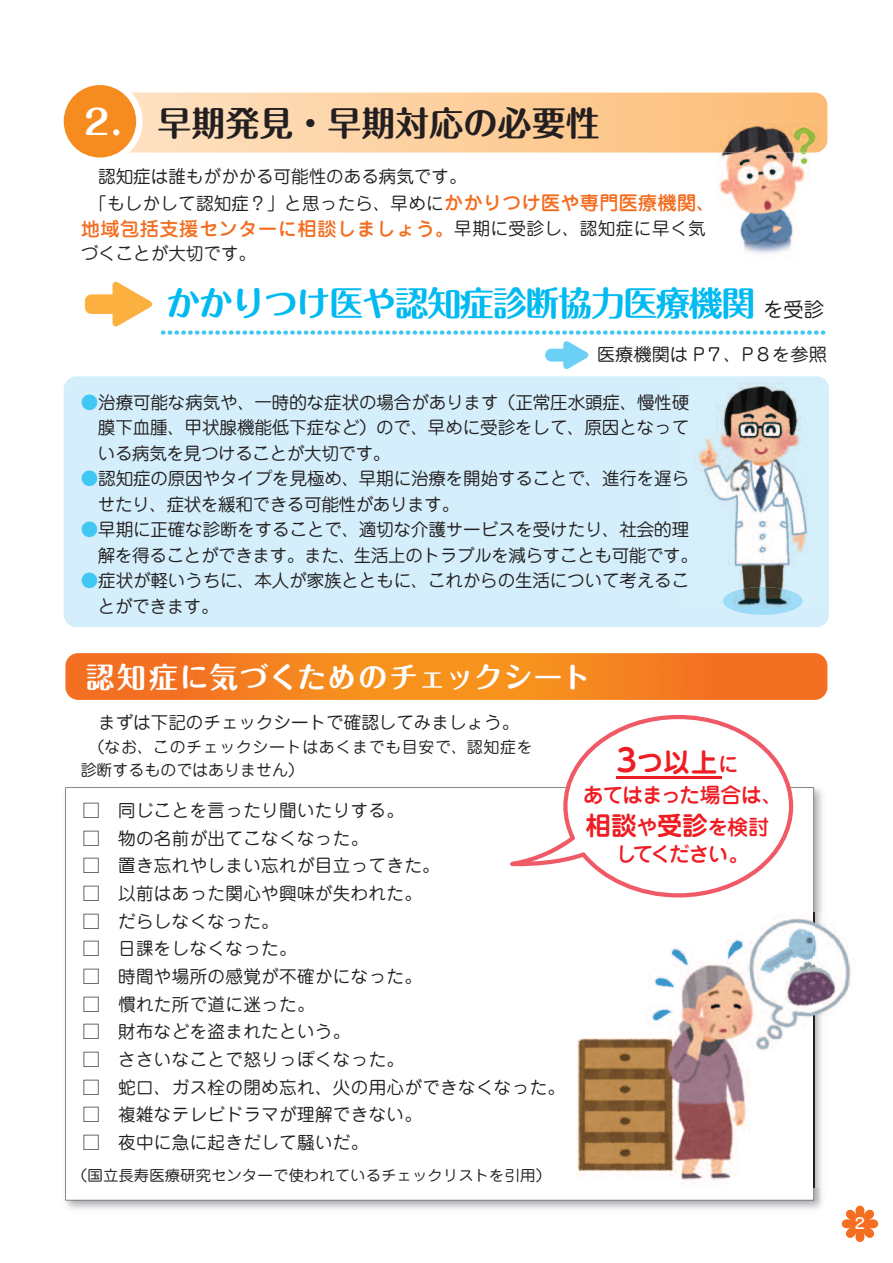
<style>
.page{position:relative;width:893px;height:1263px;background:#fff}
.page>*{position:absolute;margin:0;border:0;box-sizing:border-box;transform-origin:0 0}
.t1{font:34.05px "Maru Fo Pro Bold 90 pv RKSJ H";letter-spacing:-.04em;color:#00baf1}
.t2{font:34.05px "Maru Fo Pro Bold 90 pv RKSJ H";color:#231f20}
.t3{font:28.65px "Maru Fo Pro Bold 90 pv RKSJ H";letter-spacing:.04em;color:#fff}
.t4{font:25.5px "UD Shin M Go Pr 6 De Bold 90 pv RKSJ H";color:#ee1d23}
.t5{font:25.05px "UD Shin M Go Pr 6 De Bold 90 pv RKSJ H";color:#ee1d23}
.t6{font:21px "Jun 34 Pro Medium 90 pv RKSJ H";letter-spacing:-.06em;color:#ee1d23}
.t7{font:19.2px "Jun 34 Pro Medium 90 pv RKSJ H";letter-spacing:.03em;color:#f36e21}
.t8{font:17.55px/25.5px "Jun 201 Pro Regular 90 pv RKSJ H";color:#231f20}
.t9{font:17.55px "Jun 201 Pro Regular 90 pv RKSJ H";letter-spacing:.02em;color:#231f20}
.t10{font:17.55px "Jun 201 Pro Regular 90 pv RKSJ H";color:#231f20;scale:1.04 1}
.t11{font:15.9px/22.4px "Jun 201 Pro Regular 90 pv RKSJ H";letter-spacing:.04em;color:#231f20}
.t12{font:14.85px "Jun 201 Pro Regular 90 pv RKSJ H";color:#231f20;scale:1.04 1}
.t13{font:500 14.85px "Jun 34 Pro";color:#fff}
.s1{color:#fff}
.s2{font-family:"Jun 34 Pro Medium 90 pv RKSJ H";font-size:19.2px;color:#f36e21}
.s3{font-family:"Jun 201 Pro Regular 90 pv RKSJ H";font-size:17.55px;color:#231f20}
.s4{font-family:"Jun 201 Pro Regular 90 pv RKSJ H";font-size:20.25px;color:#231f20}
.s5{color:#40c7f4}
.s6{font-size:30.9px}
.s7{font-family:"Jun 34 Pro Medium 90 pv RKSJ H";font-size:21px}
</style>
<div class="page">
<img style="left:814px;top:790px;width:9px;height:123px">
<svg style="left:65px;top:787px;width:749px;height:413px"></svg>
<div style="left:64px;top:376px;width:765px;height:251px;background:#d4effb;border-radius:13px"></div>
<div style="left:723px;top:587px;width:79px;height:28px;background:#9cdcf8;border-radius:50%"></div>
<svg style="left:143px;top:93px;width:684px;height:60px;background:#fccf9e"></svg>
<svg style="left:65px;top:653px;width:762px;height:47px;background:#f48020"></svg>
<svg style="left:63px;top:85px;width:80px;height:73px"></svg>
<img style="left:717px;top:153px;width:93px;height:101px">
<img style="left:706px;top:121px;width:121px;height:32px">
<div style="left:85px;top:294px;width:37px;height:20px;background:#fbb03f;border-radius:6px"></div>
<svg style="left:113px;top:281px;width:40px;height:46px"></svg>
<svg style="left:161px;top:330px;width:664px;height:39px"></svg>
<img style="left:698px;top:382px;width:131px;height:220px">
<img style="left:723px;top:587px;width:79px;height:21px">
<svg style="left:510px;top:715px;width:283px;height:182px"></svg>
<img style="left:566px;top:913px;width:285px;height:275px">
<img style="left:813px;top:913px;width:1px;height:275px">
<hr style="left:616px;top:776px;width:106px;height:3px;background:#ee1d23">
<svg style="left:842px;top:1205px;width:36px;height:37px"></svg>
<h1 class="t2" style="left:80px;top:96px;width:521px"><span class="s1">２.</span> 早期発見・早期対応の必要性</h1>
<p class="t8" style="left:89px;top:162px;width:627px;line-height:26.2px;text-indent:-9px">　認知症は誰もがかかる可能性のある病気です。<br>「もしかして認知症？」と思ったら、早めに<span class="s2">かかりつけ医や専門医療機関、</span></p>
<p class="t7" style="left:81px;top:213px;width:626px">地域包括支援センターに相談しましょう。<span class="s3">早期に受診し、認知症に早く気</span></p>
<p class="t8" style="left:81px;top:239px;width:177px">づくことが大切です。</p>
<h1 class="t1" style="left:166px;top:276px;width:659px">かかりつけ医や認知症診断協力医療機関<span class="s4">を受診</span></h1>
<p class="t10" style="left:597px;top:341px;width:222px">医療機関は P７、P８を参照</p>
<p class="t8" style="left:98px;top:387px;width:593px;text-align:justify;text-indent:-17px"><span class="s5">●</span>治療可能な病気や、一時的な症状の場合があります（正常圧水頭症、慢性硬膜下血腫、甲状腺機能低下症など）ので、早めに受診をして、原因となっている病気を見つけることが大切です。</p>
<p class="t8" style="left:98px;top:464px;width:593px;text-indent:-17px"><span class="s5">●</span>認知症の原因やタイプを見極め、早期に治療を開始することで、進行を遅らせたり、症状を緩和できる可能性があります。</p>
<p class="t8" style="left:98px;top:515px;width:602px;text-indent:-17px"><span class="s5">●</span>早期に正確な診断をすることで、適切な介護サービスを受けたり、社会的理解を得ることができます。また、生活上のトラブルを減らすことも可能です。</p>
<p class="t8" style="left:98px;top:566px;width:593px;text-indent:-17px"><span class="s5">●</span>症状が軽いうちに、本人が家族とともに、これからの生活について考えることができます。</p>
<h2 class="t3" style="left:86px;top:655px;width:506px">認知症に気づくためのチェックシート</h2>
<p class="t8" style="left:98px;top:708px;width:422px">まずは下記のチェックシートで確認してみましょう。</p>
<p class="t11" style="left:81px;top:734px;width:453px;text-indent:8px">（なお、このチェックシートはあくまでも目安で、認知症を診断するものではありません）</p>
<p class="t9" style="left:82px;top:797px;width:323px">□ 同じことを言ったり聞いたりする。</p>
<p class="t9" style="left:82px;top:824px;width:287px">□ 物の名前が出てこなくなった。</p>
<p class="t9" style="left:82px;top:852px;width:359px">□ 置き忘れやしまい忘れが目立ってきた。</p>
<p class="t9" style="left:82px;top:879px;width:341px">□ 以前はあった関心や興味が失われた。</p>
<p class="t9" style="left:82px;top:907px;width:198px">□ だらしなくなった。</p>
<p class="t9" style="left:82px;top:935px;width:216px">□ 日課をしなくなった。</p>
<p class="t9" style="left:82px;top:962px;width:341px">□ 時間や場所の感覚が不確かになった。</p>
<p class="t9" style="left:82px;top:990px;width:234px">□ 慣れた所で道に迷った。</p>
<p class="t9" style="left:82px;top:1018px;width:269px">□ 財布などを盗まれたという。</p>
<p class="t9" style="left:82px;top:1045px;width:323px">□ ささいなことで怒りっぽくなった。</p>
<p class="t9" style="left:82px;top:1073px;width:484px">□ 蛇口、ガス栓の閉め忘れ、火の用心ができなくなった。</p>
<p class="t9" style="left:82px;top:1101px;width:341px">□ 複雑なテレビドラマが理解できない。</p>
<p class="t9" style="left:82px;top:1128px;width:287px">□ 夜中に急に起きだして騒いだ。</p>
<p class="t12" style="left:72px;top:1164px;width:462px">（国立長寿医療研究センターで使われているチェックリストを引用）</p>
<h3 class="t4" style="left:616px;top:741px;width:124px"><span class="s6">3</span>つ以上<span class="s7">に</span></h3>
<p class="t6" style="left:583px;top:778px;width:202px">あてはまった場合は、</p>
<h3 class="t5" style="left:586px;top:804px;width:185px">相談<span class="s7">や</span>受診<span class="s7">を検討</span></h3>
<p class="t6" style="left:616px;top:837px;width:136px">してください。</p>
<p class="t13" style="left:853px;top:1212px;width:16px">２</p>
</div>
